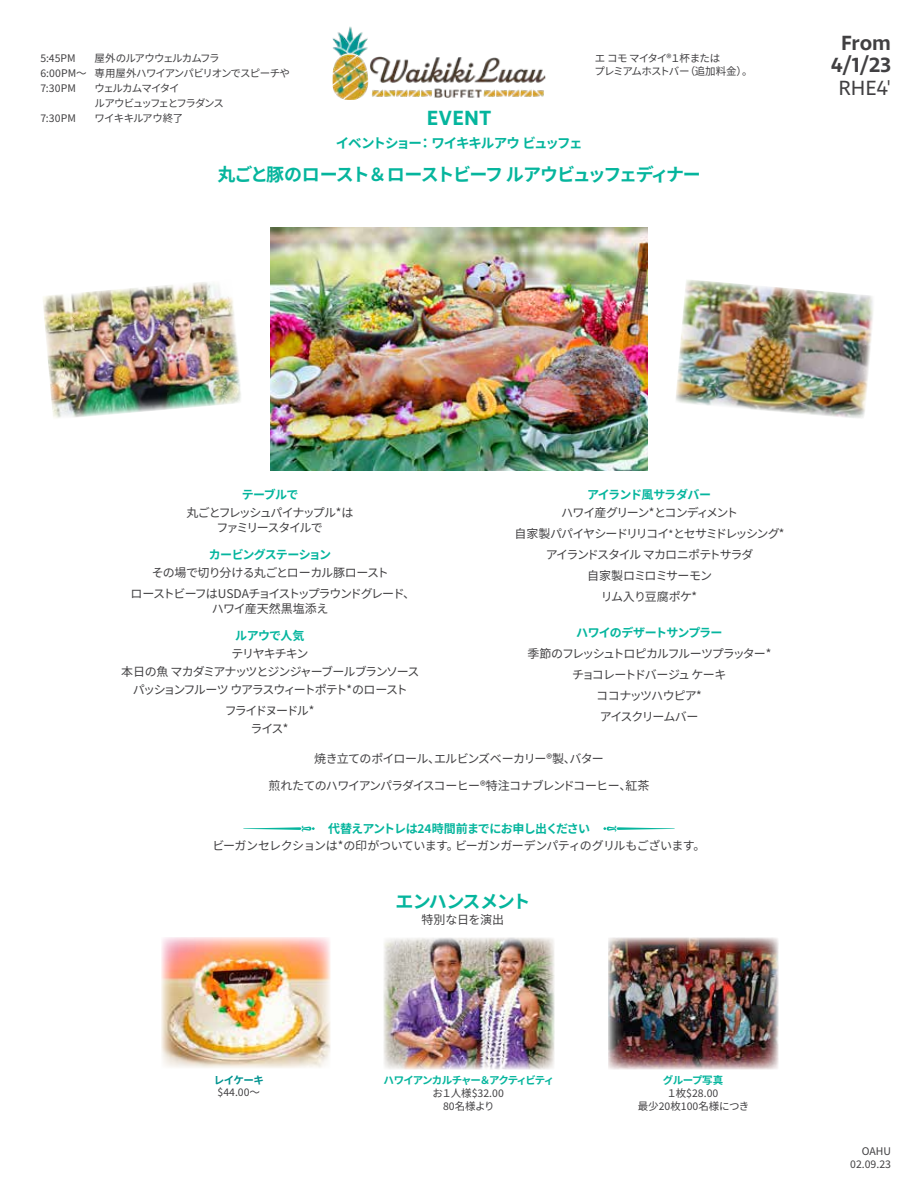
<style>
.page{position:relative;width:918px;height:1188px;background:#fff}
.page>*{position:absolute;margin:0;border:0;box-sizing:border-box;transform-origin:0 0}
.t1{font:600 21px/22.5px "Ingra";letter-spacing:-.005em;color:#414042;text-align:center}
.t2{font:600 21px "Ingra";letter-spacing:.01em;color:#05b59d}
.t3{font:21px "Ingra";color:#414042}
.t4{font:700 18px "Source Han Sans JP";letter-spacing:-.09em;color:#05b59d}
.t5{font:700 18px "Source Han Sans JP";letter-spacing:-.07em;color:#05b59d}
.t6{font:700 13.5px "Source Han Sans JP";letter-spacing:-.09em;color:#05b59d}
.t7{font:12px/21px "Source Han Sans JP";letter-spacing:-.085em;color:#414042;text-align:center}
.t8{font:12px/18px "Source Han Sans JP";letter-spacing:-.11em;color:#414042;text-align:center}
.t9{font:12px "Source Han Sans JP";letter-spacing:-.045em;color:#414042}
.t10{font:700 12px "Source Han Sans JP";letter-spacing:-.055em;color:#05b59e}
.t11{font:700 12px "Source Han Sans JP";letter-spacing:-.06em;color:#05b59d}
.t12{font:12px "Source Han Sans JP";letter-spacing:-.06em;color:#414042}
.t13{font:12px/15px "Source Han Sans JP";letter-spacing:-.12em;color:#414042;text-align:center}
.t14{font:12px/18px "Source Han Sans JP";letter-spacing:-.14em;color:#414042;text-align:center}
.t15{font:12px "Source Han Sans JP";color:#414042}
.t16{font:12px "Source Han Sans JP";letter-spacing:-.01em;color:#414042}
.t17{font:10.5px/12.6px "Source Han Sans JP";letter-spacing:-.08em;color:#414042}
.t18{font:10.5px/12.6px "Source Han Sans JP";color:#414042;text-align:center}
.t19{font:10.5px "Source Han Sans JP";letter-spacing:-.055em;color:#414042}
.t20{font:700 10.5px "Source Han Sans JP";letter-spacing:-.1em;color:#05b59d}
.t21{font:10.5px/15px "Source Han Sans JP";letter-spacing:-.125em;color:#414042}
.t22{font:10.5px "Source Han Sans JP";letter-spacing:-.085em;color:#414042}
.t23{font:700 10.5px "Source Han Sans JP";letter-spacing:-.055em;color:#00938f}
.s1{font-size:10.5px}
</style>
<div class="page">
<img style="left:676px;top:280px;width:197px;height:138px">
<img style="left:43px;top:282px;width:198px;height:136px">
<img style="left:270px;top:228px;width:378px;height:243px">
<img style="left:384px;top:938px;width:170px;height:131px">
<img style="left:608px;top:938px;width:170px;height:131px">
<svg style="left:243px;top:826px;width:72px;height:6px"></svg>
<svg style="left:603px;top:826px;width:72px;height:6px"></svg>
<img style="left:333px;top:26px;width:212px;height:74px">
<img style="left:161px;top:937px;width:170px;height:131px">
<p class="t19" style="left:40px;top:53px;width:37px">5:45PM</p>
<p class="t22" style="left:95px;top:53px;width:127px">屋外のルアウウェルカムフラ</p>
<p class="t19" style="left:40px;top:68px;width:42px">6:00PM～</p>
<p class="t17" style="left:95px;top:67px;width:197px">専用屋外ハワイアンパビリオンでスピーチや</p>
<p class="t19" style="left:40px;top:83px;width:37px">7:30PM</p>
<p class="t21" style="left:94px;top:81px;width:131px">ウェルカムマイタイ<br>ルアウビュッフェとフラダンス</p>
<p class="t19" style="left:40px;top:113px;width:37px">7:30PM</p>
<p class="t19" style="left:94px;top:113px;width:101px">ワイキキルアウ終了　</p>
<h1 class="t2" style="left:427px;top:105px;width:66px">EVENT</h1>
<p class="t17" style="left:595px;top:52px;width:160px">エ コモ マイタイ®１杯または<br>プレミアムホストバー（追加料金）。</p>
<p class="t6" style="left:336px;top:136px;width:248px">イベントショー： ワイキキルアウ ビュッフェ</p>
<h2 class="t4" style="left:217px;top:164px;width:485px">丸ごと豚のロースト ＆ ローストビーフ ルアウビュッフェディナー</h2>
<h1 class="t1" style="left:831px;top:32px;width:62px">From<br>4/1/23</h1>
<h1 class="t3" style="left:838px;top:75px;width:54px">RHE4'</h1>
<p class="t11" style="left:242px;top:488px;width:58px">テーブルで</p>
<p class="t13" style="left:187px;top:506px;width:168px">丸ごとフレッシュパイナップル*はファミリースタイルで</p>
<p class="t10" style="left:209px;top:548px;width:124px">カービングステーション</p>
<p class="t7" style="left:131px;top:563px;width:286px">その場で切り分ける丸ごとローカル豚ロースト<br>ローストビーフはUSDAチョイストップラウンドグレード、</p>
<p class="t15" style="left:212px;top:602px;width:118px">ハワイ産天然黒塩添え</p>
<p class="t10" style="left:235px;top:629px;width:71px">ルアウで人気</p>
<p class="t8" style="left:121px;top:645px;width:300px">テリヤキチキン<br>本日の魚 マカダミアナッツとジンジャーブールブランソースパッションフルーツ ウアラスウィートポテト*のロースト</p>
<p class="t14" style="left:225px;top:702px;width:91px">フライドヌードル*ライス*</p>
<p class="t10" style="left:587px;top:488px;width:126px">アイランド風サラダバー</p>
<p class="t7" style="left:514px;top:503px;width:272px">ハワイ産グリーン*とコンディメント<br>自家製パパイヤシードリリコイ<span class="s1">*</span>とセサミドレッシング*アイランドスタイル マカロニポテトサラダ<br>自家製ロミロミサーモン<br>リム入り豆腐ポケ*</p>
<p class="t10" style="left:576px;top:626px;width:148px">ハワイのデザートサンプラー</p>
<p class="t7" style="left:527px;top:644px;width:245px">季節のフレッシュトロピカルフルーツプラッター*チョコレートドバージュ ケーキ<br>ココナッツハウピア*<br>アイスクリームバー</p>
<p class="t12" style="left:314px;top:752px;width:291px">焼き立てのポイロール、エルビンズベーカリー®製、バター</p>
<p class="t7" style="left:268px;top:775px;width:383px">煎れたてのハワイアンパラダイスコーヒー®特注コナブレンドコーヒー、紅茶</p>
<p class="t11" style="left:328px;top:822px;width:263px">代替えアントレは24時間前までにお申し出ください</p>
<p class="t9" style="left:213px;top:839px;width:494px">ビーガンセレクションは*の印がついています。ビーガンガーデンパティのグリルもございます。</p>
<p class="t23" style="left:214px;top:1074px;width:52px">レイケーキ</p>
<p class="t19" style="left:218px;top:1087px;width:43px">$44.00～</p>
<h2 class="t5" style="left:395px;top:891px;width:136px">エンハンスメント</h2>
<p class="t16" style="left:422px;top:913px;width:84px">特別な日を演出</p>
<p class="t20" style="left:384px;top:1075px;width:172px">ハワイアンカルチャー＆アクティビティ</p>
<p class="t18" style="left:433px;top:1087px;width:73px">お１人様$32.00<br>80名様より</p>
<p class="t20" style="left:663px;top:1075px;width:62px">グループ写真</p>
<p class="t18" style="left:638px;top:1087px;width:113px">１枚$28.00<br>最少20枚100名様につき</p>
<p class="t18" style="left:850px;top:1145px;width:42px;text-align:right">OAHU<br>02.09.23</p>
</div>
